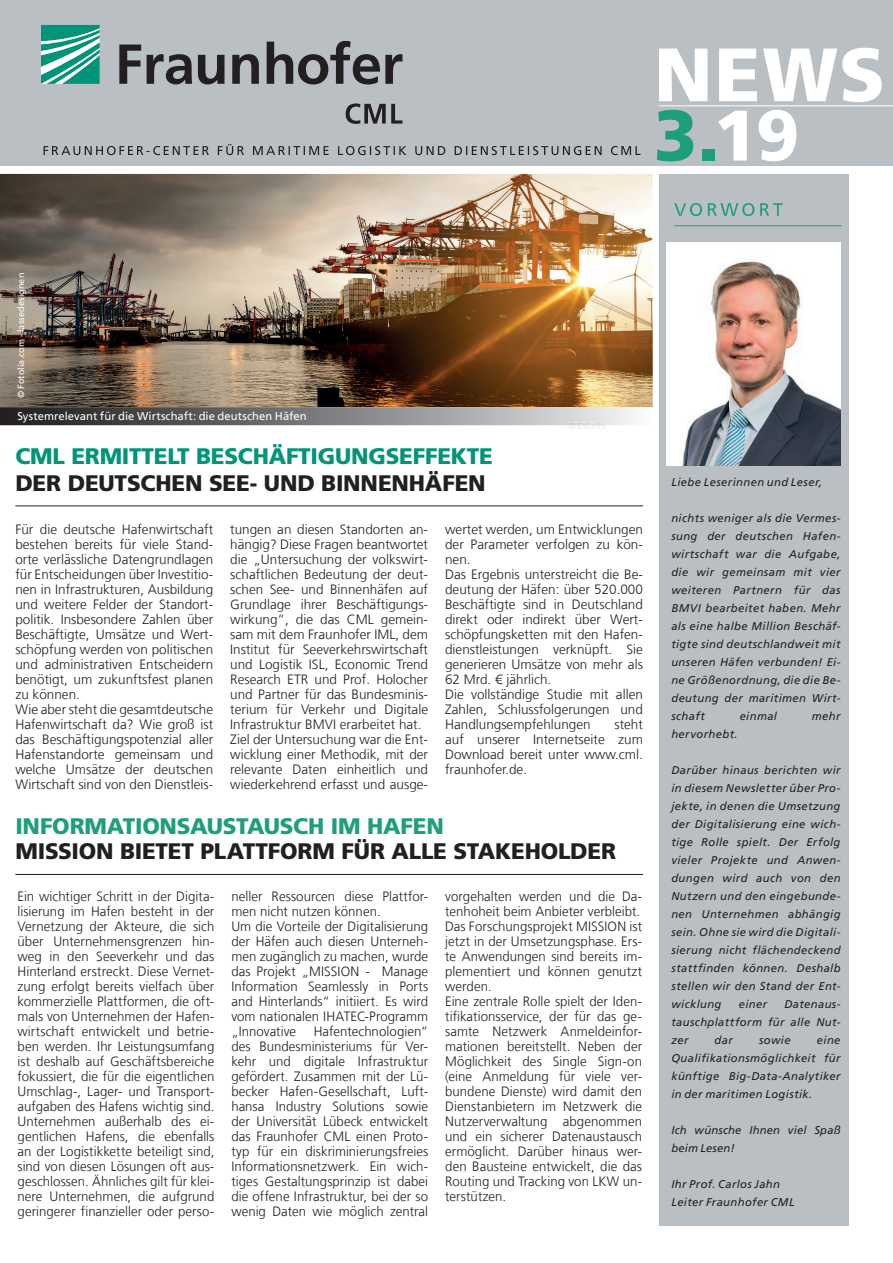
<style>
.page{position:relative;width:893px;height:1263px;background:#fff}
.page>*{position:absolute;margin:0;border:0;box-sizing:border-box;transform-origin:0 0}
.t1{font:900 75.45px "Frutiger LT Com";color:#fff}
.t2{font:900 71.4px "Frutiger LT Com";color:#1d9e7d}
.t3{font:900 22.5px "Frutiger LT Com";letter-spacing:-.01em;color:#231f20}
.t4{font:900 22.5px "Frutiger LT Com";letter-spacing:-.01em;color:#009479}
.t5{font:900 22.5px "Frutiger LT Com";letter-spacing:-.01em;color:#1d9e7d}
.t6{font:300 13.5px/15px "Frutiger LT Com";color:#231f20}
.t7{font:italic 11.25px/18px "Frutiger LT Com";letter-spacing:.035em;color:#231f20;text-align:justify}
.t8{font:11.25px "Frutiger LT Com";letter-spacing:.005em;color:#fff}
.t9{font:italic 11.25px/18px "Frutiger LT Com";letter-spacing:.015em;color:#231f20}
.t10{font:9px "Frutiger LT Com";letter-spacing:.015em;color:#fff}
.s1{color:#fff}
</style>
<div class="page">
<div style="left:659px;top:174px;width:189px;height:1052px;background:#babfc3"></div>
<div style="left:0;top:0;width:893px;height:166px;background:#babfc3"></div>
<svg style="left:41px;top:25px;width:59px;height:59px"></svg>
<svg style="left:119px;top:41px;width:283px;height:43px"></svg>
<svg style="left:346px;top:103px;width:56px;height:21px"></svg>
<img style="left:667px;top:242px;width:173px;height:223px">
<svg style="left:44px;top:144px;width:596px;height:11px"></svg>
<svg style="left:674px;top:203px;width:109px;height:13px"></svg>
<hr style="left:674px;top:225px;width:167px;height:1px;background:#1d9e7d">
<hr style="left:659px;top:106px;width:234px;height:1px;background:#fff">
<hr style="left:15px;top:505px;width:628px;height:1px;background:#231f20">
<hr style="left:15px;top:874px;width:628px;height:1px;background:#231f20">
<img style="left:0;top:174px;width:653px;height:233px">
<img style="left:0;top:407px;width:635px;height:18px">
<img style="left:569px;top:422px;width:36px;height:3px">
<img style="left:596px;top:407px;width:39px;height:13px">
<h1 class="t1" style="left:654px;top:30px;width:233px">NEWS</h1>
<h2 class="t2" style="left:654px;top:93px;width:147px">3.<span class="s1">19</span></h2>
<p class="t10" style="left:16px;top:398px;width:127px;rotate:-90deg">© Fotolia.com - lassedesignen</p>
<p class="t8" style="left:17px;top:410px;width:291px">Systemrelevant für die Wirtschaft: die deutschen Häfen</p>
<h3 class="t4" style="left:15px;top:442px;width:479px">CML ERMITTELT BESCHÄFTIGUNGSEFFEKTE</h3>
<h3 class="t3" style="left:15px;top:469px;width:472px">DER DEUTSCHEN SEE- UND BINNENHÄFEN</h3>
<p class="t6" style="left:15px;top:522px;width:199px">Für die deutsche Hafenwirtschaft bestehen bereits für viele Stand&shy;orte verlässliche Datengrundlagen für Entscheidungen über Investitio&shy;nen in Infrastrukturen, Ausbildung und weitere Felder der Standort&shy;politik. Insbesondere Zahlen über Beschäftigte, Umsätze und Wert&shy;schöpfung werden von politischen und administrativen Entscheidern benötigt, um zukunftsfest planen zu können.<br>Wie aber steht die gesamtdeutsche Hafenwirtschaft da? Wie groß ist das Beschäftigungspotenzial aller Hafenstandorte gemeinsam und welche Umsätze der deutschen Wirtschaft sind von den Dienstleis-</p>
<p class="t6" style="left:230px;top:522px;width:199px">tungen an diesen Standorten an&shy;hängig? Diese Fragen beantwortet die „Untersuchung der volkswirt&shy;schaftlichen Bedeutung der deut&shy;schen See- und Binnenhäfen auf Grundlage ihrer Beschäftigungs&shy;wirkung“, die das CML gemein&shy;sam mit dem Fraunhofer IML, dem Institut für Seeverkehrswirtschaft und Logistik ISL, Economic Trend Research ETR und Prof. Holocher und Partner für das Bundesminis&shy;terium für Verkehr und Digitale Infrastruktur BMVI erarbeitet hat.<br>Ziel der Untersuchung war die Ent&shy;wicklung einer Methodik, mit der relevante Daten einheitlich und wiederkehrend erfasst und ausge-</p>
<p class="t6" style="left:445px;top:522px;width:199px">wertet werden, um Entwicklungen der Parameter verfolgen zu kön&shy;nen.<br>Das Ergebnis unterstreicht die Be&shy;deutung der Häfen: über 520.000<br>Beschäftigte sind in Deutschland direkt oder indirekt über Wert&shy;schöpfungsketten mit den Hafen&shy;dienstleistungen verknüpft. Sie generieren Umsätze von mehr als<br>62 Mrd. € jährlich.<br>Die vollständige Studie mit allen<br>Zahlen, Schlussfolgerungen und<br>Handlungsempfehlungen</p>
<p class="t6" style="left:445px;top:717px;width:199px;text-align:justify;text-indent:169px">steht auf unserer Internetseite zum Download bereit unter www.cml. fraunhofer.de.</p>
<h3 class="t5" style="left:15px;top:812px;width:430px">INFORMATIONSAUSTAUSCH IM HAFEN</h3>
<h3 class="t3" style="left:15px;top:838px;width:602px">MISSION BIETET PLATTFORM FÜR ALLE STAKEHOLDER</h3>
<p class="t6" style="left:18px;top:889px;width:198px;text-align:justify">Ein wichtiger Schritt in der Digita&shy;lisierung im Hafen besteht in der Vernetzung der Akteure, die sich über Unternehmensgrenzen hin&shy;weg in den Seeverkehr und das Hinterland erstreckt. Diese Vernet&shy;zung erfolgt bereits vielfach über kommerzielle Plattformen, die oft&shy;mals von Unternehmen der Hafen&shy;wirtschaft entwickelt und betrie&shy;ben werden. Ihr Leistungsumfang ist deshalb auf Geschäftsbereiche fokussiert, die für die eigentlichen Umschlag-, Lager- und Transport&shy;aufgaben des Hafens wichtig sind.<br>Unternehmen außerhalb des ei&shy;gentlichen Hafens, die ebenfalls an der Logistikkette beteiligt sind, sind von diesen Lösungen oft aus&shy;geschlossen. Ähnliches gilt für klei&shy;nere Unternehmen, die aufgrund geringerer finanzieller oder perso-</p>
<p class="t6" style="left:231px;top:889px;width:198px">neller Ressourcen diese Plattfor&shy;men nicht nutzen können.<br>Um die Vorteile der Digitalisierung der Häfen auch diesen Unterneh&shy;men zugänglich zu machen, wurde das Projekt „MISSION - Manage<br>Information Seamlessly in Ports and Hinterlands“ initiiert. Es wird vom nationalen IHATEC-Programm „Innovative</p>
<p class="t6" style="left:445px;top:889px;width:198px">vorgehalten werden und die Da&shy;tenhoheit beim Anbieter verbleibt.<br>Das Forschungsprojekt MISSION ist jetzt in der Umsetzungsphase. Ers&shy;te Anwendungen sind bereits im&shy;plementiert und können genutzt werden.<br>Eine zentrale Rolle spielt der Iden&shy;tifikationsservice, der für das ge&shy;samte Netzwerk Anmeldeinfor&shy;mationen bereitstellt. Neben der<br>Möglichkeit des Single Sign-on (eine Anmeldung für viele ver&shy;bundene Dienste) wird damit den<br>Dienstanbietern im Netzwerk die<br>Nutzerverwaltung abgenommen und ein sicherer Datenaustausch ermöglicht. Darüber hinaus wer&shy;den Bausteine entwickelt, die das<br>Routing und Tracking von LKW un&shy;terstützen.</p>
<p class="t6" style="left:231px;top:1024px;width:198px;text-align:justify;text-indent:82px">Hafentechnologien“ des Bundesministeriums für Ver&shy;kehr und digitale Infrastruktur gefördert. Zusammen mit der Lü&shy;becker Hafen-Gesellschaft, Luft&shy;hansa Industry Solutions sowie der Universität Lübeck entwickelt das Fraunhofer CML einen Proto&shy;typ für ein diskriminierungsfreies Informationsnetzwerk. Ein wich&shy;tiges Gestaltungsprinzip ist dabei die offene Infrastruktur, bei der so wenig Daten wie möglich zentral</p>
<p class="t7" style="left:671px;top:473px;width:152px">Liebe Leserinnen und Leser,</p>
<p class="t7" style="left:671px;top:509px;width:171px">nichts weniger als die Vermes&shy;sung der deutschen Hafen&shy;wirtschaft war die Aufgabe, die wir gemeinsam mit vier weiteren Partnern für das BMVI bearbeitet haben. Mehr als eine halbe Million Beschäf&shy;tigte sind deutschlandweit mit unseren Häfen verbunden! Ei&shy;ne Größenordnung, die die Be&shy;deutung der maritimen Wirt&shy;schaft</p>
<p class="t7" style="left:740px;top:707px;width:39px">einmal</p>
<p class="t7" style="left:812px;top:707px;width:30px">mehr</p>
<p class="t7" style="left:671px;top:725px;width:68px">hervorhebt.</p>
<p class="t7" style="left:671px;top:761px;width:171px">Darüber hinaus berichten wir in diesem Newsletter über Pro&shy;jekte, in denen die Umsetzung der Digitalisierung eine wich&shy;tige Rolle spielt. Der Erfolg vieler Projekte und Anwen&shy;dungen wird auch von den Nutzern und den eingebunde&shy;nen Unternehmen abhängig sein. Ohne sie wird die Digitali&shy;sierung nicht flächendeckend stattfinden können. Deshalb stellen wir den Stand der Ent&shy;wicklung</p>
<p class="t7" style="left:739px;top:995px;width:30px">einer</p>
<p class="t7" style="left:671px;top:995px;width:171px;text-indent:113px">Datenaus&shy;tauschplattform für alle Nut&shy;zer</p>
<p class="t7" style="left:715px;top:1031px;width:20px">dar</p>
<p class="t7" style="left:759px;top:1031px;width:33px">sowie</p>
<p class="t7" style="left:671px;top:1031px;width:171px;text-indent:146px">eine Qualifikationsmöglichkeit für künftige Big-Data-Analytiker in der maritimen Logistik.</p>
<p class="t9" style="left:671px;top:1121px;width:171px">Ich wünsche Ihnen viel Spaß beim Lesen!</p>
<p class="t7" style="left:671px;top:1175px;width:125px">Ihr Prof. Carlos Jahn<br>Leiter Fraunhofer CML</p>
</div>
